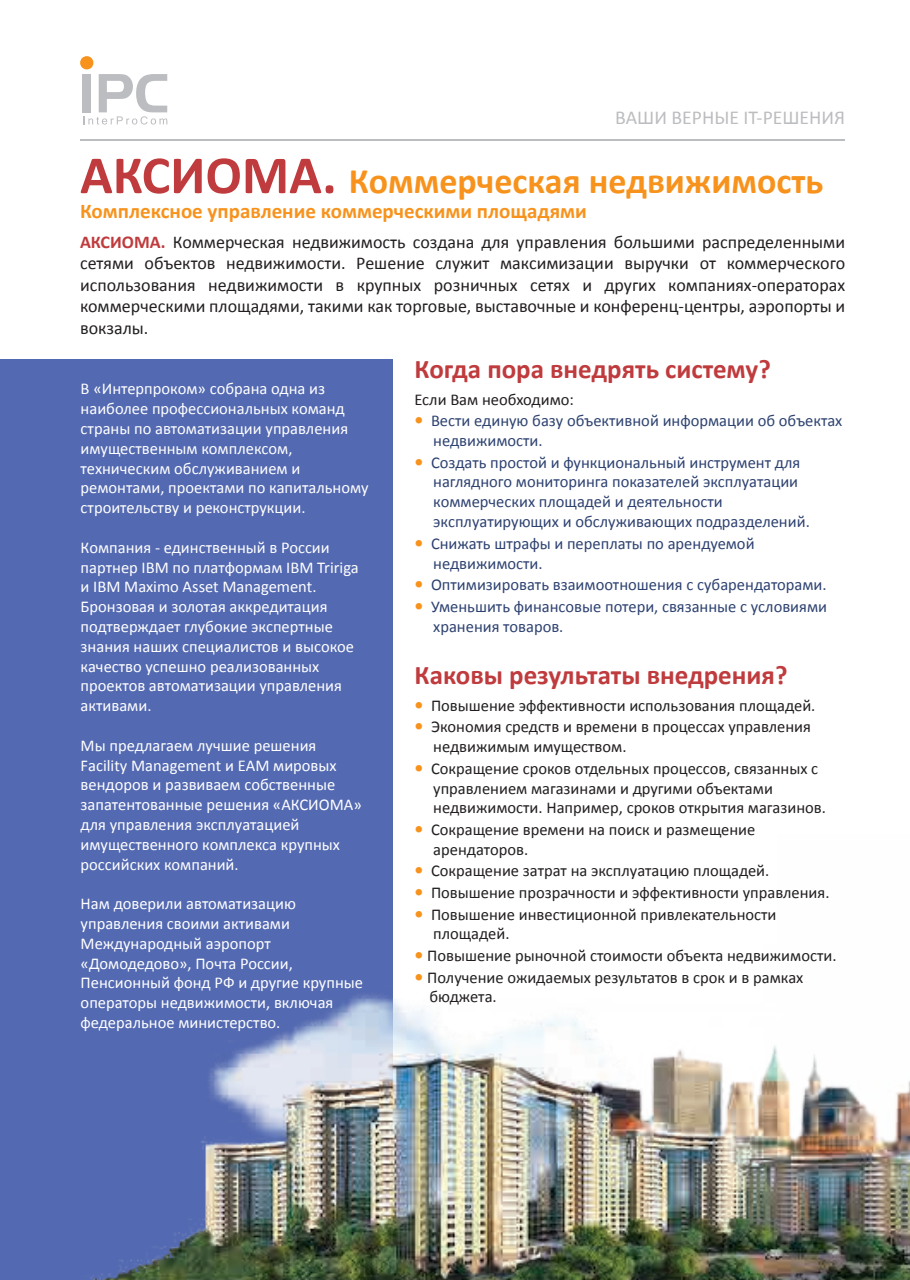
<style>
.page{position:relative;width:910px;height:1280px;background:#fff}
.page>*{position:absolute;margin:0;border:0;box-sizing:border-box;transform-origin:0 0}
.t1{font:700 36px "Calibri";color:#f7931d}
.t2{font:700 27px "Calibri";color:#bf3b3d}
.t3{font:700 21px "Calibri";color:#f7931d}
.t4{font:19.8px "Calibri";color:#bcbdc0}
.t5{font:18px/21.6px "Calibri";color:#231f20;text-align:justify}
.t6{font:16.5px/19.8px "Calibri";color:#fff}
.t7{font:16.5px/19.8px "Calibri";color:#231f20}
.t8{font:16.5px/19.8px "Calibri";color:#2e4271}
.t9{font:16.5px/19.8px "Calibri";color:#2e4371}
.t10{font:700 15px "Calibri";color:#bcbdc0}
.s1{font-size:54px;color:#bf3b3d}
.s2{font-weight:700;color:#bf3b3d}
.s3{font-weight:700;font-size:18px;color:#f7931d}
</style>
<div class="page">
<div style="left:0;top:359px;width:392px;height:921px;background:#5369b1"></div>
<img style="left:91px;top:834px;width:819px;height:446px">
<svg style="left:80px;top:56px;width:87px;height:69px"></svg>
<hr style="left:80px;top:139px;width:764px;height:2px;background:#bcbdc0">
<p class="t4" style="left:615px;top:105px;width:231px">ВАШИ ВЕРНЫЕ IT-РЕШЕНИЯ</p>
<h1 class="t1" style="left:80px;top:158px;width:745px"><span class="s1">АКСИОМА.</span> Коммерческая недвижимость</h1>
<p class="t3" style="left:80px;top:198px;width:508px">Комплексное управление коммерческими площадями</p>
<p class="t5" style="left:80px;top:231px;width:767px"><span class="s2">АКСИОМА.</span> Коммерческая недвижимость создана для управления большими распределенными сетями объектов недвижимости. Решение служит максимизации выручки от коммерческого использования недвижимости в крупных розничных сетях и других компаниях-операторах коммерческими площадями, такими как торговые, выставочные и конференц-центры, аэропорты и вокзалы.</p>
<p class="t6" style="left:81px;top:379px;width:289px">В «Интерпроком» собрана одна из наиболее профессиональных команд страны по автоматизации управления имущественным комплексом, техническим обслуживанием и ремонтами, проектами по капитальному строительству и реконструкции.</p>
<p class="t6" style="left:81px;top:537px;width:280px">Компания - единственный в России партнер IBM по платформам IBM Tririga и IBM Maximo Asset Management.<br>Бронзовая и золотая аккредитация подтверждает глубокие экспертные знания наших специалистов и высокое качество успешно реализованных проектов автоматизации управления активами.</p>
<p class="t6" style="left:81px;top:735px;width:283px">Мы предлагаем лучшие решения<br>Facility Management и EAM мировых вендоров и развиваем собственные запатентованные решения «АКСИОМА» для управления эксплуатацией имущественного комплекса крупных российских компаний.</p>
<p class="t6" style="left:81px;top:894px;width:284px">Нам доверили автоматизацию управления своими активами<br>Международный аэропорт «Домодедово», Почта России,<br>Пенсионный фонд РФ и другие крупные операторы недвижимости, включая федеральное министерство.</p>
<h2 class="t2" style="left:415px;top:351px;width:358px">Когда пора внедрять систему?</h2>
<p class="t7" style="left:415px;top:389px;width:161px">Если Вам необходимо:</p>
<p class="t9" style="left:433px;top:411px;width:411px;text-indent:-19px"><span class="s3">•</span> Вести единую базу объективной информации об объектах недвижимости.</p>
<p class="t8" style="left:433px;top:452px;width:378px;text-indent:-19px"><span class="s3">•</span> Создать простой и функциональный инструмент для наглядного мониторинга показателей эксплуатации коммерческих площадей и деятельности эксплуатирующих и обслуживающих подразделений.</p>
<p class="t8" style="left:433px;top:533px;width:323px;text-indent:-19px"><span class="s3">•</span> Снижать штрафы и переплаты по арендуемой недвижимости.</p>
<p class="t8" style="left:415px;top:575px;width:414px"><span class="s3">•</span> Оптимизировать взаимоотношения с субарендаторами.</p>
<p class="t8" style="left:433px;top:596px;width:395px;text-indent:-19px"><span class="s3">•</span> Уменьшить финансовые потери, связанные с условиями хранения товаров.</p>
<h2 class="t2" style="left:415px;top:657px;width:374px">Каковы результаты внедрения?</h2>
<p class="t7" style="left:415px;top:695px;width:402px"><span class="s3">•</span> Повышение эффективности использования площадей.</p>
<p class="t7" style="left:433px;top:717px;width:379px;text-indent:-19px"><span class="s3">•</span> Экономия средств и времени в процессах управления недвижимым имуществом.</p>
<p class="t7" style="left:433px;top:758px;width:394px;text-indent:-19px"><span class="s3">•</span> Сокращение сроков отдельных процессов, связанных с управлением магазинами и другими объектами недвижимости. Например, сроков открытия магазинов.</p>
<p class="t7" style="left:433px;top:820px;width:324px;text-indent:-19px"><span class="s3">•</span> Сокращение времени на поиск и размещение арендаторов.</p>
<p class="t7" style="left:415px;top:861px;width:356px"><span class="s3">•</span> Сокращение затрат на эксплуатацию площадей.</p>
<p class="t7" style="left:415px;top:883px;width:416px"><span class="s3">•</span> Повышение прозрачности и эффективности управления.</p>
<p class="t7" style="left:433px;top:904px;width:345px;text-indent:-19px"><span class="s3">•</span> Повышение инвестиционной привлекательности площадей.</p>
<p class="t7" style="left:415px;top:946px;width:423px"><span class="s3">•</span> Повышение рыночной стоимости объекта недвижимости.</p>
<p class="t7" style="left:429px;top:967px;width:375px;text-indent:-15px"><span class="s3">•</span> Получение ожидаемых результатов в срок и в рамках бюджета.</p>
<p class="t10" style="left:467px;top:1198px;width:9px">2</p>
</div>
